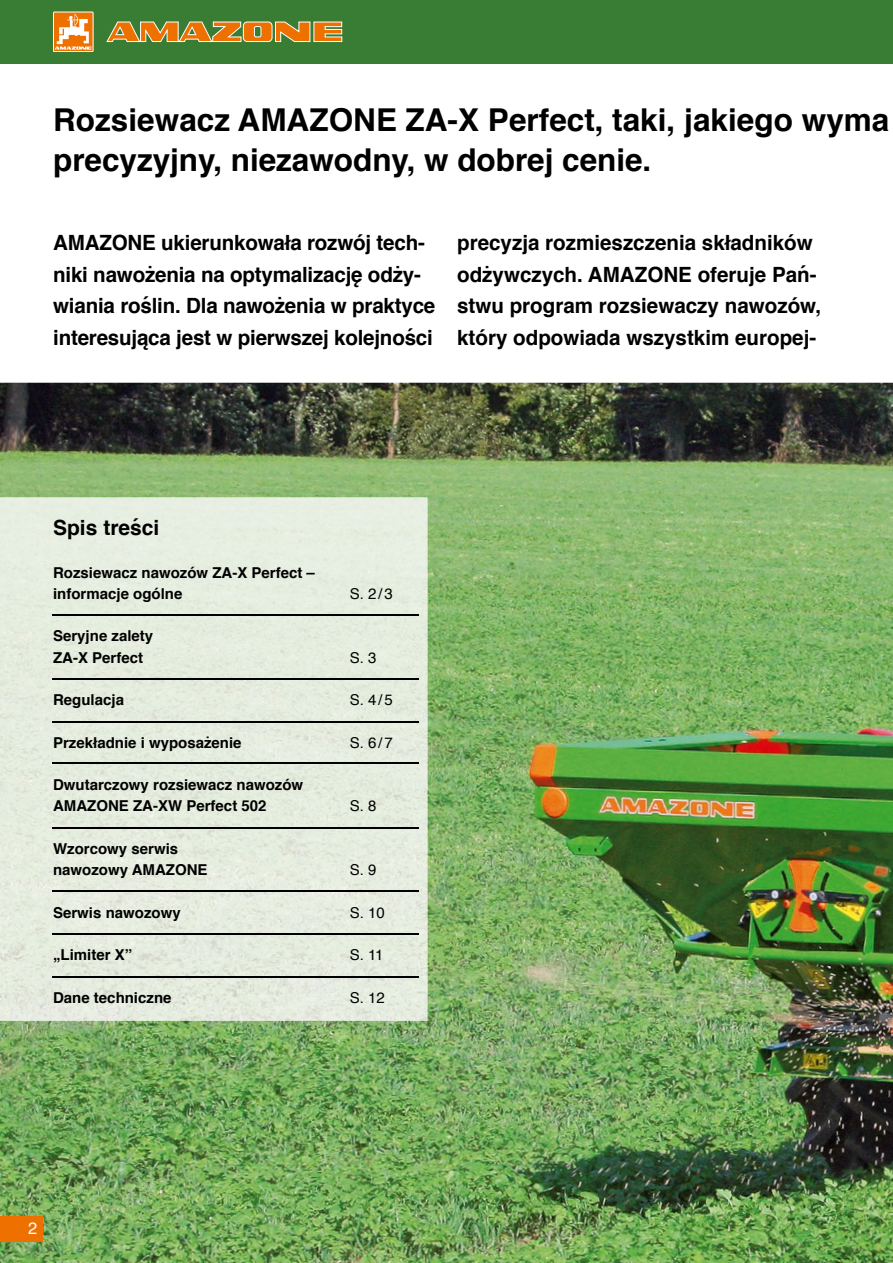
<style>
.page{position:relative;width:893px;height:1263px;background:#fff}
.page>*{position:absolute;margin:0;border:0;box-sizing:border-box;transform-origin:0 0}
.t1{font:700 31.5px/40.3px "Helvetica CE";color:#000}
.t2{font:700 21px/31.5px "Helvetica CE";letter-spacing:-.005em;color:#000}
.t3{font:16.5px "Helvetica";color:#fff}
.t4{font:700 15px/21.3px "Helvetica CE";color:#000}
.t5{font:15px "Helvetica CE";color:#000}
</style>
<div class="page">
<div style="left:0;top:0;width:893px;height:64px;background:#387d33"></div>
<div style="left:53px;top:12px;width:40px;height:40px;border:1px solid #fff"></div>
<svg style="left:55px;top:14px;width:37px;height:36px"></svg>
<svg style="left:106px;top:21px;width:236px;height:21px"></svg>
<img style="left:0;top:383px;width:893px;height:880px">
<div style="left:0;top:497px;width:278px;height:312px;background:#e6eddf"></div>
<img style="left:278px;top:497px;width:149px;height:523px">
<img style="left:0;top:809px;width:282px;height:211px">
<div style="left:0;top:1216px;width:43px;height:26px;background:#ee7100"></div>
<hr style="left:52px;top:614px;width:367px;height:1px;background:#000">
<hr style="left:52px;top:678px;width:367px;height:2px;background:#000">
<hr style="left:52px;top:721px;width:367px;height:2px;background:#000">
<hr style="left:52px;top:762px;width:367px;height:2px;background:#000">
<hr style="left:52px;top:828px;width:367px;height:1px;background:#000">
<hr style="left:52px;top:890px;width:367px;height:2px;background:#000">
<hr style="left:52px;top:933px;width:367px;height:2px;background:#000">
<hr style="left:52px;top:976px;width:367px;height:1px;background:#000">
<h1 class="t1" style="left:53px;top:101px;width:838px">Rozsiewacz AMAZONE ZA-X Perfect, taki, jakiego wyma precyzyjny, niezawodny, w dobrej cenie.</h1>
<p class="t2" style="left:53px;top:228px;width:384px">AMAZONE ukierunkowała rozwój tech&shy;niki nawożenia na optymalizację odży&shy;wiania roślin. Dla nawożenia w praktyce interesująca jest w pierwszej kolejności</p>
<p class="t2" style="left:457px;top:228px;width:366px">precyzja rozmieszczenia składników odżywczych. AMAZONE oferuje Pań&shy;stwu program rozsiewaczy nawozów, który odpowiada wszystkim europej-</p>
<p class="t2" style="left:53px;top:513px;width:108px">Spis treści</p>
<p class="t4" style="left:53px;top:562px;width:263px">Rozsiewacz nawozów ZA-X Perfect – informacje ogólne</p>
<p class="t4" style="left:53px;top:626px;width:102px">Seryjne zalety<br>ZA-X Perfect</p>
<p class="t5" style="left:350px;top:583px;width:44px">S. 2 / 3</p>
<p class="t5" style="left:350px;top:647px;width:28px">S. 3</p>
<p class="t4" style="left:53px;top:690px;width:72px">Regulacja</p>
<p class="t5" style="left:350px;top:690px;width:44px">S. 4 / 5</p>
<p class="t4" style="left:53px;top:732px;width:190px">Przekładnie i wyposażenie</p>
<p class="t5" style="left:350px;top:732px;width:44px">S. 6 / 7</p>
<p class="t4" style="left:53px;top:775px;width:252px">Dwutarczowy rozsiewacz nawozów<br>AMAZONE ZA-XW Perfect 502</p>
<p class="t5" style="left:350px;top:796px;width:28px">S. 8</p>
<p class="t4" style="left:53px;top:839px;width:156px">Wzorcowy serwis nawozowy AMAZONE</p>
<p class="t5" style="left:350px;top:860px;width:28px">S. 9</p>
<p class="t4" style="left:53px;top:903px;width:129px">Serwis nawozowy</p>
<p class="t5" style="left:350px;top:902px;width:37px">S. 10</p>
<p class="t4" style="left:53px;top:945px;width:81px">„Limiter X”</p>
<p class="t5" style="left:350px;top:945px;width:35px">S. 11</p>
<p class="t4" style="left:53px;top:988px;width:120px">Dane techniczne</p>
<p class="t5" style="left:350px;top:987px;width:37px">S. 12</p>
<p class="t3" style="left:28px;top:1215px;width:11px">2</p>
</div>
